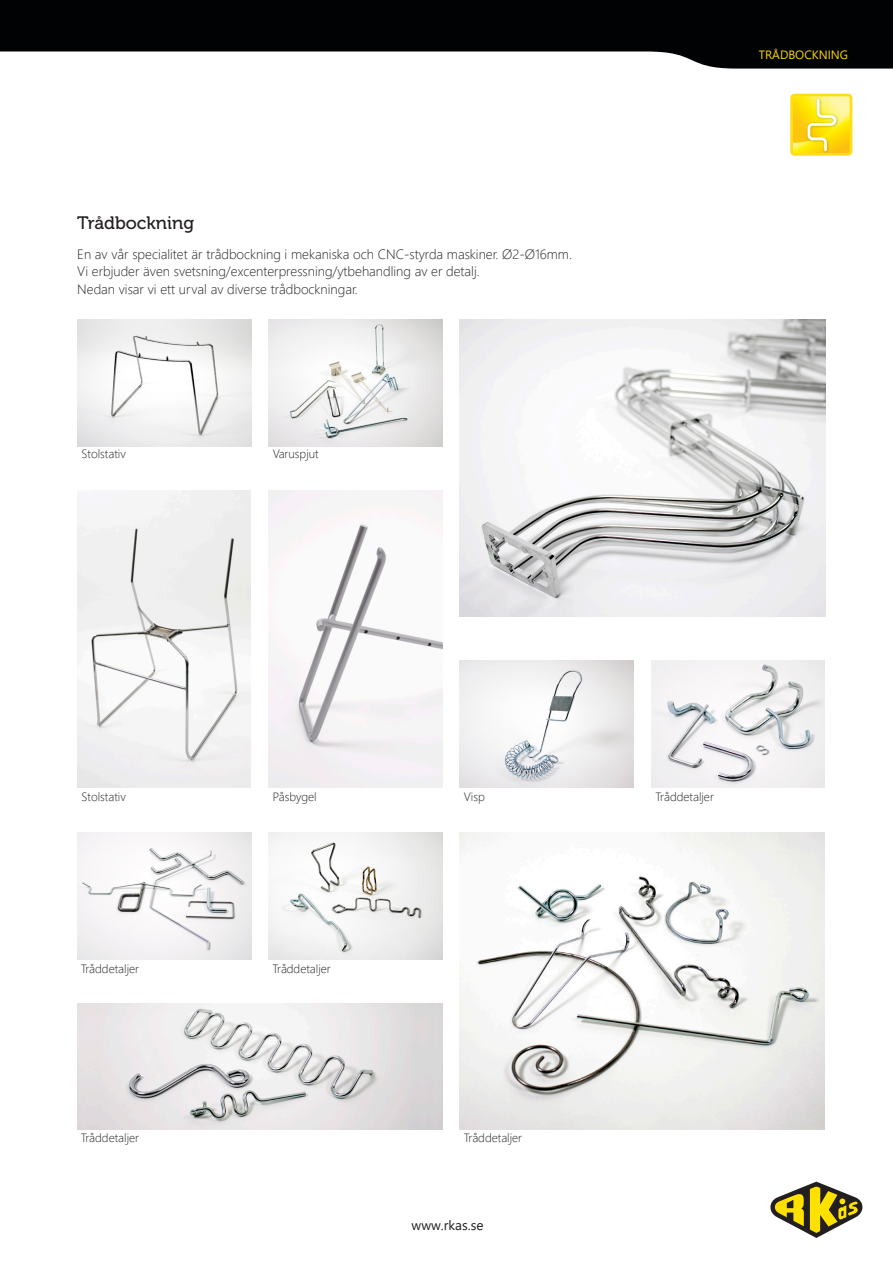
<style>
.page{position:relative;width:893px;height:1263px;background:#fff}
.page>*{position:absolute;margin:0;border:0;box-sizing:border-box;transform-origin:0 0}
.t1{font:18px "Museo 500";color:#231f20}
.t2{font:300 13.5px/17.2px "Segoe UI";color:#231f20}
.t3{font:13.5px "Segoe UI";color:#231f20}
.t4{font:300 12px "Segoe UI";color:#231f20}
.t5{font:12px "Segoe UI";color:#fed702}
</style>
<div class="page">
<svg style="left:0;top:0;width:893px;height:69px;fill:#010203"></svg>
<img style="left:460px;top:833px;width:364px;height:297px">
<img style="left:459px;top:661px;width:175px;height:126px">
<img style="left:268px;top:833px;width:174px;height:126px">
<img style="left:77px;top:833px;width:174px;height:126px">
<img style="left:77px;top:490px;width:174px;height:297px">
<img style="left:269px;top:320px;width:174px;height:126px">
<img style="left:77px;top:1003px;width:365px;height:127px">
<img style="left:460px;top:320px;width:365px;height:297px">
<img style="left:77px;top:320px;width:174px;height:126px">
<svg style="left:794px;top:98px;width:54px;height:54px;background:#fbe23b"></svg>
<div style="left:790px;top:94px;width:62px;height:62px;border:3px solid #ffdd17;border-radius:3px"></div>
<img style="left:651px;top:661px;width:173px;height:126px">
<img style="left:269px;top:490px;width:173px;height:297px">
<svg style="left:770px;top:1183px;width:92px;height:55px"></svg>
<p class="t1" style="left:77px;top:213px;width:118px">Trådbockning</p>
<p class="t2" style="left:77px;top:244px;width:496px">En av vår specialitet är trådbockning i mekaniska och CNC-styrda maskiner. Ø2-Ø16mm.<br>Vi erbjuder även svetsning/excenterpressning/ytbehandling av er detalj.<br>Nedan visar vi ett urval av diverse trådbockningar.</p>
<p class="t4" style="left:82px;top:443px;width:46px">Stolstativ</p>
<p class="t4" style="left:273px;top:443px;width:48px">Varuspjut</p>
<p class="t5" style="left:759px;top:44px;width:91px">TRÅDBOCKNING</p>
<p class="t4" style="left:273px;top:785px;width:45px">Påsbygel</p>
<p class="t4" style="left:656px;top:785px;width:60px">Tråddetaljer</p>
<p class="t4" style="left:82px;top:785px;width:46px">Stolstativ</p>
<p class="t4" style="left:464px;top:785px;width:23px">Visp</p>
<p class="t4" style="left:81px;top:957px;width:60px">Tråddetaljer</p>
<p class="t4" style="left:272px;top:957px;width:60px">Tråddetaljer</p>
<p class="t4" style="left:81px;top:1127px;width:60px">Tråddetaljer</p>
<p class="t4" style="left:464px;top:1127px;width:60px">Tråddetaljer</p>
<p class="t3" style="left:412px;top:1213px;width:73px">www.rkas.se</p>
</div>
